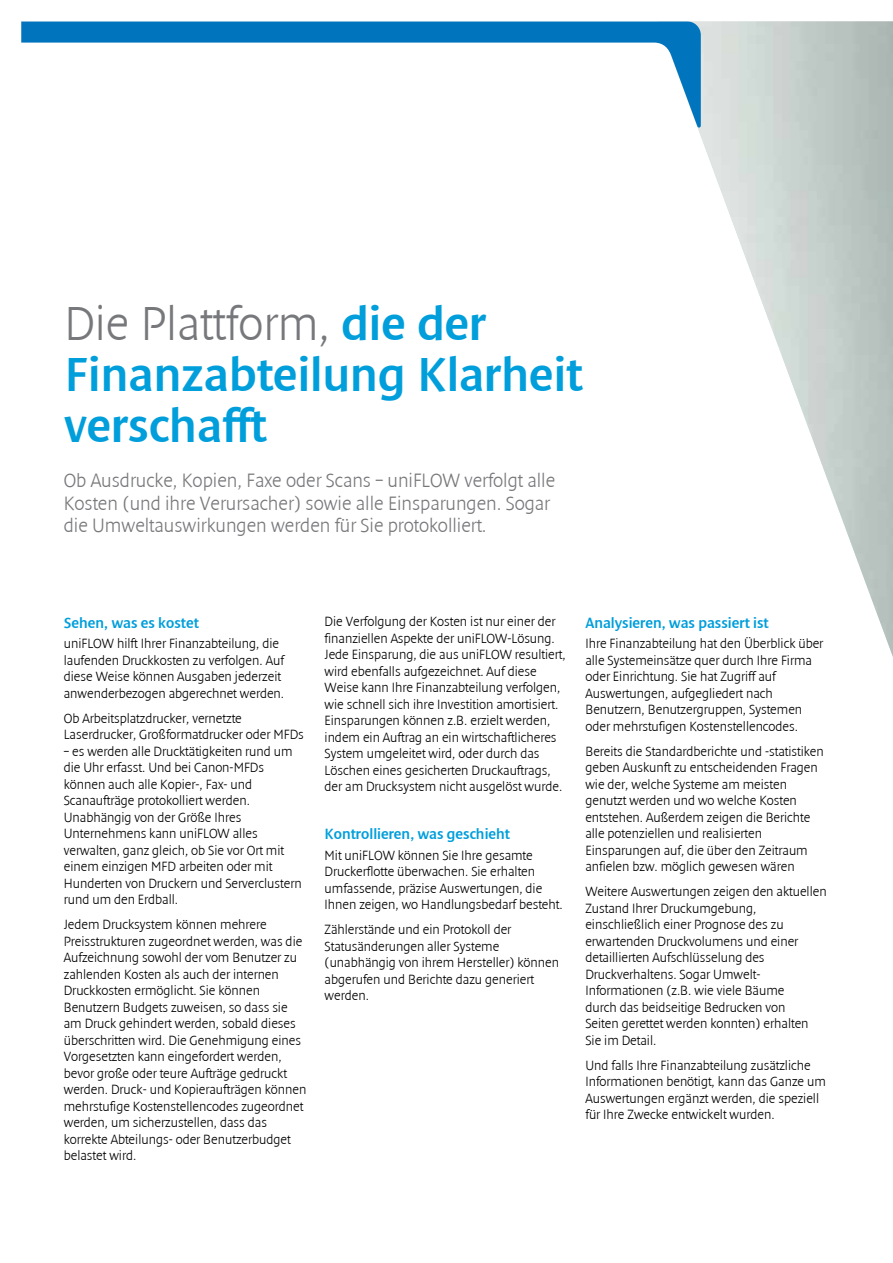
<style>
.page{position:relative;width:893px;height:1263px;background:#fff}
.page>*{position:absolute;margin:0;border:0;box-sizing:border-box;transform-origin:0 0}
.t1{font:48px/51px "Denda New";color:#009edb}
.t2{font:300 19.5px/22.5px "Denda New";color:#77787b}
.t3{font:15px "Denda New";color:#009edb}
.t4{font:300 13.5px/16.5px "Denda New";color:#000}
.s1{font-weight:300;color:#77787b}
</style>
<div class="page">
<svg style="left:21px;top:21px;width:872px;height:636px"></svg>
<h1 class="t1" style="left:64px;top:299px;width:520px"><span class="s1">Die Plattform,</span> die der<br>Finanzabteilung Klarheit verschafft</h1>
<h2 class="t2" style="left:64px;top:470px;width:493px">Ob Ausdrucke, Kopien, Faxe oder Scans – uniFLOW verfolgt alle<br>Kosten (und ihre Verursacher) sowie alle Einsparungen. Sogar die Umweltauswirkungen werden für Sie protokolliert.</h2>
<p class="t3" style="left:64px;top:614px;width:137px">Sehen, was es kostet</p>
<p class="t4" style="left:64px;top:636px;width:222px">uniFLOW hilft Ihrer Finanzabteilung, die laufenden Druckkosten zu verfolgen. Auf diese Weise können Ausgaben jederzeit anwenderbezogen abgerechnet werden.</p>
<p class="t4" style="left:64px;top:710px;width:242px">Ob Arbeitsplatzdrucker, vernetzte<br>Laserdrucker, Großformatdrucker oder MFDs</p>
<p class="t4" style="left:64px;top:743px;width:239px">– es werden alle Drucktätigkeiten rund um die Uhr erfasst. Und bei Canon-MFDs können auch alle Kopier-, Fax- und Scanaufträge protokolliert werden.<br>Unabhängig von der Größe Ihres Unternehmens kann uniFLOW alles verwalten, ganz gleich, ob Sie vor Ort mit einem einzigen MFD arbeiten oder mit Hunderten von Druckern und Serverclustern rund um den Erdball.</p>
<p class="t4" style="left:64px;top:917px;width:244px">Jedem Drucksystem können mehrere Preisstrukturen zugeordnet werden, was die Aufzeichnung sowohl der vom Benutzer zu zahlenden Kosten als auch der internen Druckkosten ermöglicht. Sie können Benutzern Budgets zuweisen, so dass sie am Druck gehindert werden, sobald dieses überschritten wird. Die Genehmigung eines Vorgesetzten kann eingefordert werden, bevor große oder teure Aufträge gedruckt werden. Druck- und Kopieraufträgen können mehrstufige Kostenstellencodes zugeordnet werden, um sicherzustellen, dass das korrekte Abteilungs- oder Benutzerbudget belastet wird.</p>
<p class="t4" style="left:325px;top:614px;width:243px">Die Verfolgung der Kosten ist nur einer der finanziellen Aspekte der uniFLOW-Lösung.<br>Jede Einsparung, die aus uniFLOW resultiert, wird ebenfalls aufgezeichnet. Auf diese Weise kann Ihre Finanzabteilung verfolgen, wie schnell sich ihre Investition amortisiert.<br>Einsparungen können z.B. erzielt werden, indem ein Auftrag an ein wirtschaftlicheres System umgeleitet wird, oder durch das Löschen eines gesicherten Druckauftrags, der am Drucksystem nicht ausgelöst wurde.</p>
<p class="t3" style="left:325px;top:826px;width:187px">Kontrollieren, was geschieht</p>
<p class="t4" style="left:325px;top:847px;width:240px">Mit uniFLOW können Sie Ihre gesamte Druckerflotte überwachen. Sie erhalten umfassende, präzise Auswertungen, die Ihnen zeigen, wo Handlungsbedarf besteht.</p>
<p class="t4" style="left:325px;top:921px;width:236px">Zählerstände und ein Protokoll der<br>Statusänderungen aller Systeme (unabhängig von ihrem Hersteller) können abgerufen und Berichte dazu generiert werden.</p>
<p class="t3" style="left:585px;top:614px;width:185px">Analysieren, was passiert ist</p>
<p class="t4" style="left:585px;top:636px;width:239px">Ihre Finanzabteilung hat den Überblick über alle Systemeinsätze quer durch Ihre Firma oder Einrichtung. Sie hat Zugriff auf Auswertungen, aufgegliedert nach Benutzern, Benutzergruppen, Systemen oder mehrstufigen Kostenstellencodes.</p>
<p class="t4" style="left:585px;top:743px;width:240px">Bereits die Standardberichte und -statistiken geben Auskunft zu entscheidenden Fragen wie der, welche Systeme am meisten genutzt werden und wo welche Kosten entstehen. Außerdem zeigen die Berichte alle potenziellen und realisierten Einsparungen auf, die über den Zeitraum anfielen bzw. möglich gewesen wären</p>
<p class="t4" style="left:585px;top:884px;width:243px">Weitere Auswertungen zeigen den aktuellen Zustand Ihrer Druckumgebung, einschließlich einer Prognose des zu erwartenden Druckvolumens und einer detaillierten Aufschlüsselung des Druckverhaltens. Sogar Umwelt-Informationen (z.B. wie viele Bäume<br>durch das beidseitige Bedrucken von<br>Seiten gerettet werden konnten) erhalten Sie im Detail.</p>
<p class="t4" style="left:585px;top:1057px;width:242px">Und falls Ihre Finanzabteilung zusätzliche Informationen benötigt, kann das Ganze um Auswertungen ergänzt werden, die speziell für Ihre Zwecke entwickelt wurden.</p>
</div>
